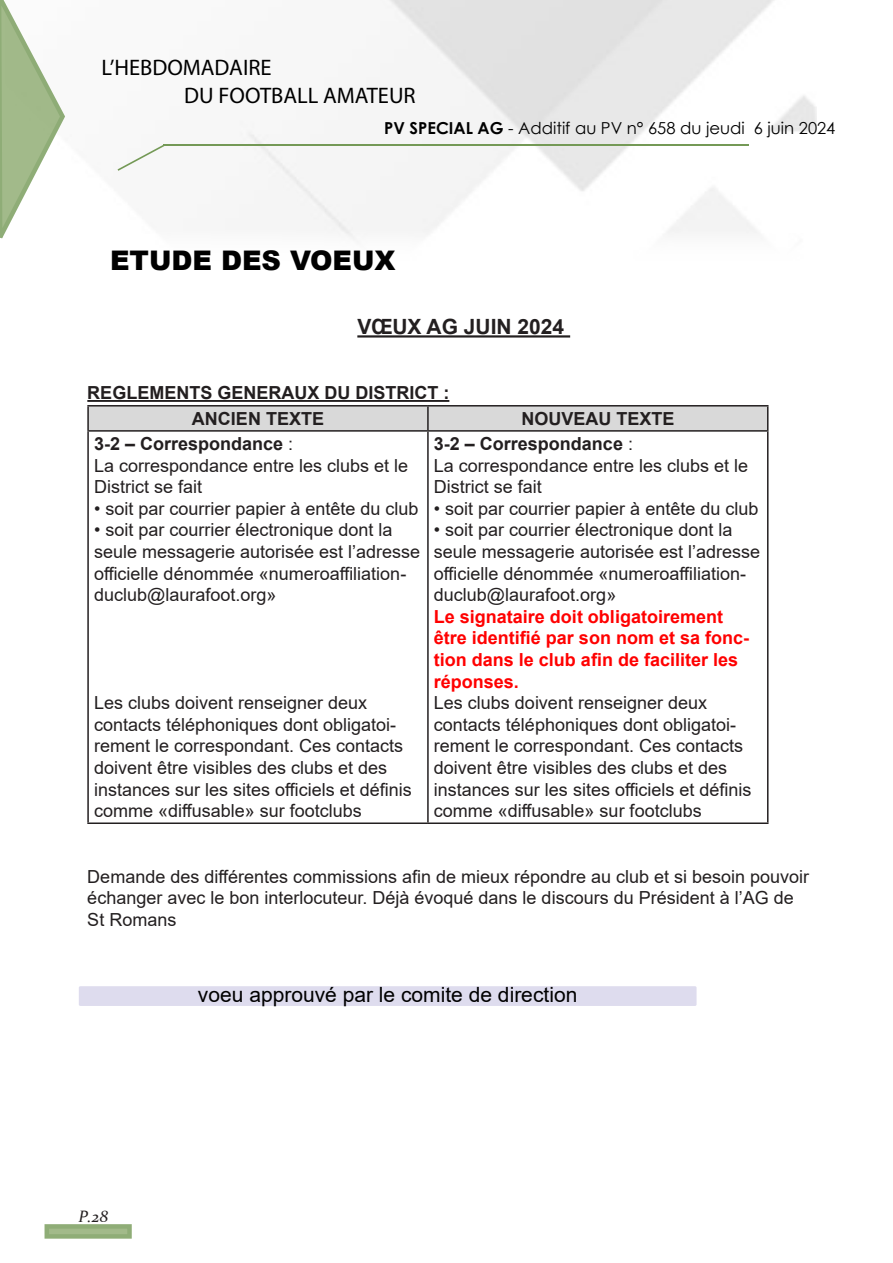
<style>
.page{position:relative;width:893px;height:1263px;background:#fff}
.page>*{position:absolute;margin:0;border:0;box-sizing:border-box;transform-origin:0 0}
.t1{font:900 27px "Arial";color:#000}
.t2{font:22.5px/28px "Myriad Pro";color:#000}
.t3{font:21px "Arial";color:#000}
.t4{font:700 21px "Arial";color:#231f20}
.t5{font:18px/21.6px "Arial";color:#231f20}
.t6{font:700 18px/21.6px "Arial";color:#f00}
.t7{font:700 18px "Arial";color:#231f20}
.t8{font:16.5px "Century Gothic";color:#000}
.t9{font:italic 16.5px "Constantia";color:#231f20}
.s1{font-weight:700}
.s2{font-weight:400}
</style>
<div class="page">
<img style="left:117px;top:0;width:699px;height:240px">
<svg style="left:0;top:0;width:65px;height:239px"></svg>
<hr style="left:163px;top:145px;width:585px;height:1px;background:#749956">
<svg style="left:118px;top:145px;width:46px;height:26px"></svg>
<div style="left:45px;top:1224px;width:87px;height:15px;background:#a2ba8a;border:4px solid #749956"></div>
<hr style="left:357px;top:335px;width:213px;height:3px;background:#231f20">
<hr style="left:87px;top:400px;width:362px;height:2px;background:#231f20">
<hr style="left:87px;top:405px;width:341px;height:1px;background:#231f20">
<hr style="left:87px;top:406px;width:2px;height:24px;background:#231f20">
<hr style="left:428px;top:405px;width:340px;height:1px;background:#231f20">
<div style="left:88px;top:406px;width:680px;height:24px;background:#d9d9d9"></div>
<hr style="left:87px;top:430px;width:341px;height:2px;background:#231f20">
<hr style="left:87px;top:432px;width:2px;height:390px;background:#231f20">
<hr style="left:428px;top:430px;width:340px;height:2px;background:#231f20">
<hr style="left:427px;top:432px;width:2px;height:390px;background:#231f20">
<hr style="left:767px;top:432px;width:1px;height:390px;background:#231f20">
<hr style="left:87px;top:822px;width:341px;height:2px;background:#231f20">
<hr style="left:428px;top:822px;width:340px;height:2px;background:#231f20">
<div style="left:79px;top:986px;width:618px;height:20px;background:#dedcee;border-radius:2px"></div>
<p class="t2" style="left:184px;top:53px;width:233px;text-indent:-83px">L’HEBDOMADAIRE<br>DU FOOTBALL AMATEUR</p>
<p class="t8" style="left:384px;top:116px;width:453px"><span class="s1">PV SPECIAL AG</span> - Additif au PV n° 658 du jeudi 6 juin 2024</p>
<p class="t1" style="left:110px;top:241px;width:287px">ETUDE DES VOEUX</p>
<p class="t4" style="left:357px;top:312px;width:208px">VŒUX AG JUIN 2024</p>
<p class="t7" style="left:87px;top:380px;width:364px">REGLEMENTS GENERAUX DU DISTRICT :</p>
<p class="t7" style="left:192px;top:406px;width:134px">ANCIEN TEXTE</p>
<p class="t7" style="left:521px;top:406px;width:155px">NOUVEAU TEXTE</p>
<p class="t7" style="left:94px;top:431px;width:201px">3-2 – Correspondance <span class="s2">:</span></p>
<p class="t5" style="left:94px;top:454px;width:316px">La correspondance entre les clubs et le<br>District se fait</p>
<p class="t5" style="left:94px;top:498px;width:326px">• soit par courrier papier à entête du club</p>
<p class="t5" style="left:94px;top:519px;width:328px">• soit par courrier électronique dont la seule messagerie autorisée est l’adresse officielle dénommée «numeroaffiliation&shy;duclub@laurafoot.org»</p>
<p class="t7" style="left:434px;top:431px;width:201px">3-2 – Correspondance <span class="s2">:</span></p>
<p class="t5" style="left:434px;top:454px;width:316px">La correspondance entre les clubs et le<br>District se fait</p>
<p class="t5" style="left:434px;top:498px;width:326px">• soit par courrier papier à entête du club</p>
<p class="t5" style="left:434px;top:519px;width:328px">• soit par courrier électronique dont la seule messagerie autorisée est l’adresse officielle dénommée «numeroaffiliation&shy;duclub@laurafoot.org»</p>
<p class="t6" style="left:434px;top:606px;width:317px">Le signataire doit obligatoirement être identifié par son nom et sa fonc&shy;tion dans le club afin de faciliter les réponses.</p>
<p class="t5" style="left:434px;top:692px;width:319px">Les clubs doivent renseigner deux contacts téléphoniques dont obligatoi&shy;rement le correspondant. Ces contacts doivent être visibles des clubs et des instances sur les sites officiels et définis comme «diffusable» sur footclubs</p>
<p class="t5" style="left:94px;top:692px;width:319px">Les clubs doivent renseigner deux contacts téléphoniques dont obligatoi&shy;rement le correspondant. Ces contacts doivent être visibles des clubs et des instances sur les sites officiels et définis comme «diffusable» sur footclubs</p>
<p class="t5" style="left:87px;top:865px;width:723px">Demande des différentes commissions afin de mieux répondre au club et si besoin pouvoir échanger avec le bon interlocuteur. Déjà évoqué dans le discours du Président à l’AG de<br>St Romans</p>
<p class="t9" style="left:78px;top:1205px;width:31px">P.28</p>
<p class="t3" style="left:198px;top:980px;width:381px">voeu approuvé par le comite de direction</p>
</div>
